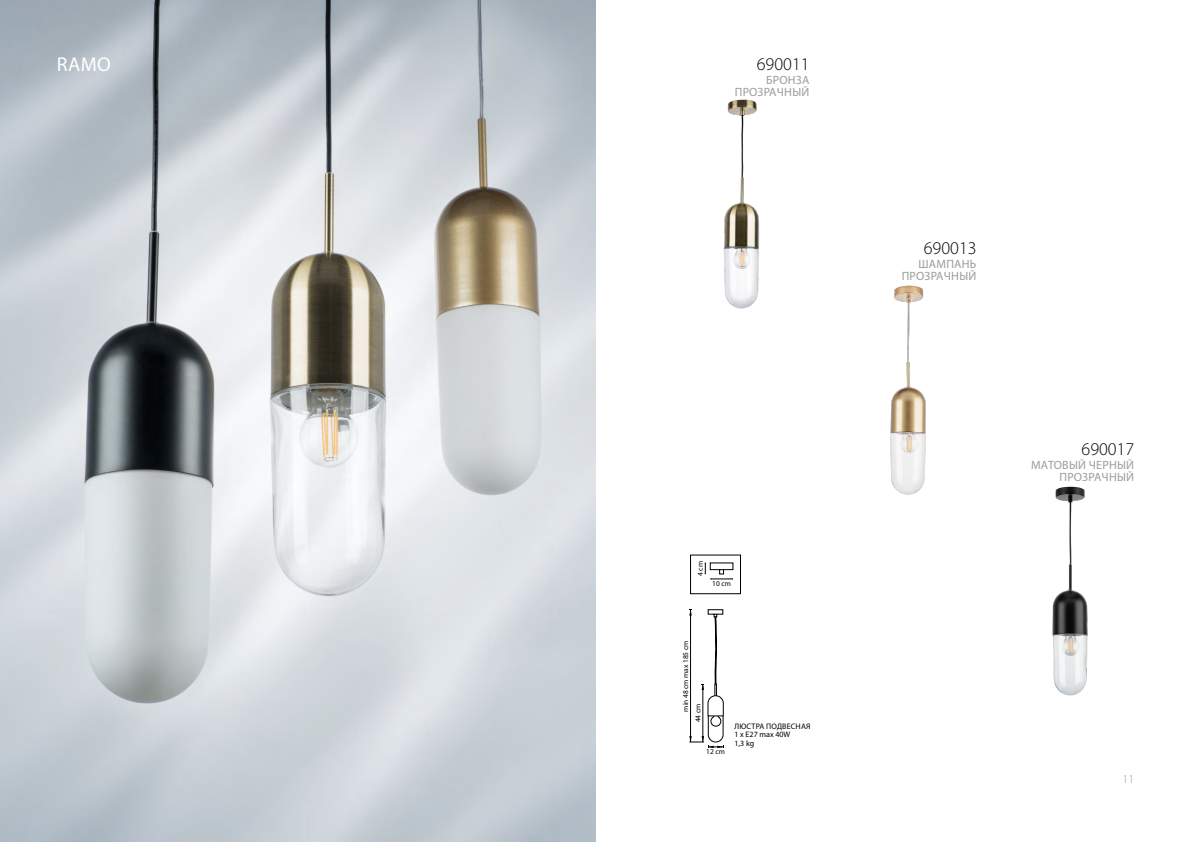
<style>
.page{position:relative;width:1191px;height:842px;background:#fff}
.page>*{position:absolute;margin:0;border:0;box-sizing:border-box;transform-origin:0 0}
.t1{font:20px "Myriad Pro";color:#fff}
.t2{font:300 18px "Myriad Pro";color:#000}
.t3{font:12px/12px "Myriad Pro";letter-spacing:.02em;color:#9c9c9d;text-align:right}
.t4{font:300 12px "Myriad Pro";color:#9c9c9d}
.t5{font:8px/8.5px "Myriad Pro";letter-spacing:.02em;color:#000}
.t6{font:7.4px/12.3px "Myriad Pro";color:#000}
</style>
<div class="page">
<div style="left:690px;top:555px;width:50px;height:39px;border:1px solid #000"></div>
<svg style="left:704px;top:562px;width:29px;height:18px"></svg>
<svg style="left:689px;top:609px;width:35px;height:139px"></svg>
<img style="left:723px;top:99px;width:37px;height:210px">
<img style="left:890px;top:285px;width:36px;height:210px">
<img style="left:1052px;top:486px;width:36px;height:210px">
<img style="left:0;top:0;width:595px;height:842px">
<h1 class="t1" style="left:57px;top:52px;width:56px">RAMO</h1>
<h2 class="t2" style="left:757px;top:53px;width:54px">690011</h2>
<p class="t3" style="left:734px;top:73px;width:76px">БРОНЗА<br>ПРОЗРАЧНЫЙ</p>
<p class="t6" style="left:694px;top:576px;width:16px;rotate:-90deg">4 cm</p>
<p class="t6" style="left:712px;top:577px;width:20px">10 cm</p>
<p class="t6" style="left:679px;top:722px;width:83px;text-indent:11px;rotate:-90deg">min 48 cm max 185 cm<br>44 cm</p>
<p class="t6" style="left:706px;top:745px;width:20px">12 cm</p>
<p class="t5" style="left:734px;top:722px;width:77px">ЛЮСТРА ПОДВЕСНАЯ<br>1 x E27 max 40W<br>1,3 kg</p>
<h2 class="t2" style="left:924px;top:238px;width:54px">690013</h2>
<p class="t3" style="left:901px;top:258px;width:76px">ШАМПАНЬ<br>ПРОЗРАЧНЫЙ</p>
<h2 class="t2" style="left:1081px;top:439px;width:54px">690017</h2>
<p class="t3" style="left:1031px;top:459px;width:104px">МАТОВЫЙ ЧЕРНЫЙ<br>ПРОЗРАЧНЫЙ</p>
<p class="t4" style="left:1122px;top:771px;width:13px">11</p>
</div>
